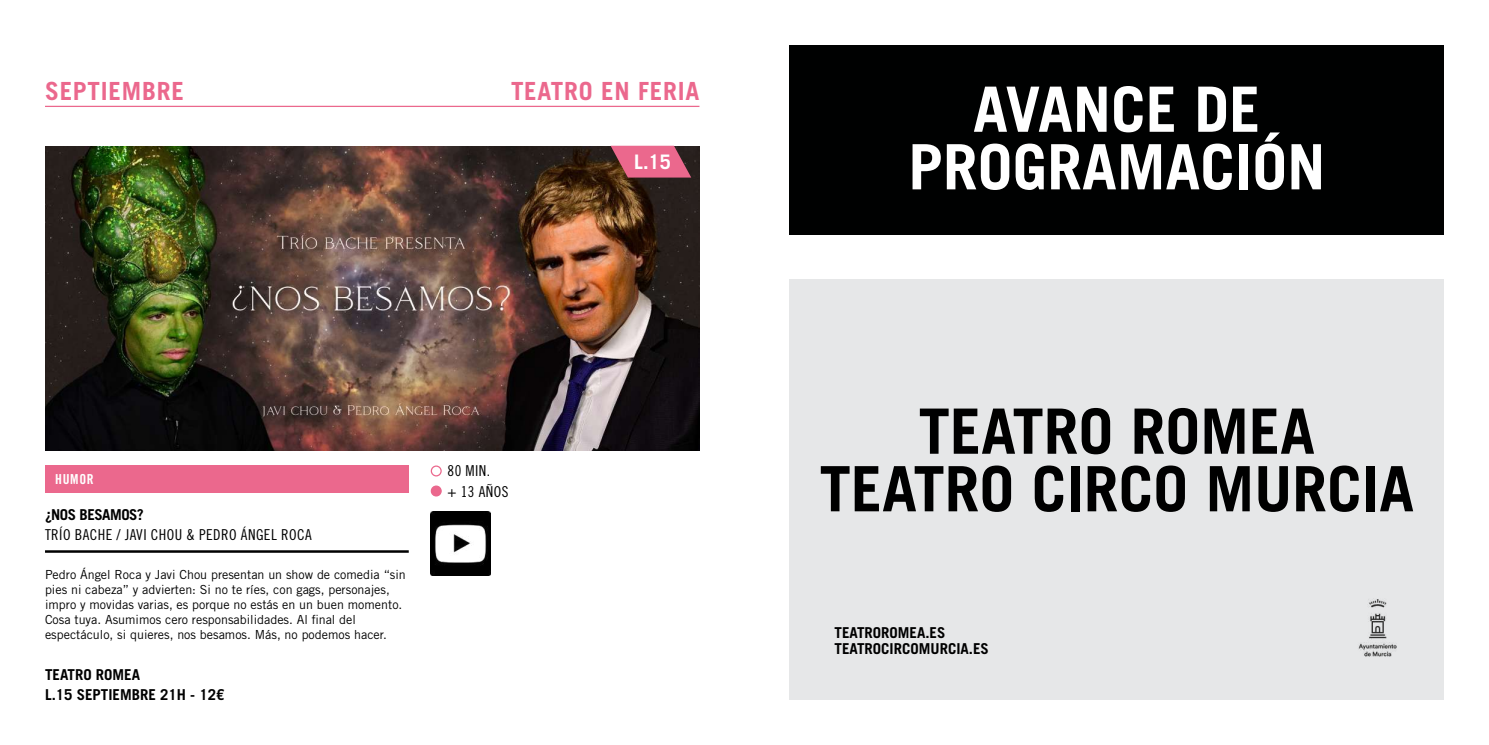
<style>
.page{position:relative;width:1489px;height:745px;background:#fff}
.page>*{position:absolute;margin:0;border:0;box-sizing:border-box;transform-origin:0 0}
.t1{font:700 62.5px/57.5px "Trade Gothic LT Std";color:#000;text-align:center}
.t2{font:700 62.5px/57.5px "Trade Gothic LT Std";color:#fff;text-align:center}
.t3{font:700 25px "Trade Gothic LT Std";letter-spacing:.03em;color:#eb688d}
.t4{font:700 20px "Trade Gothic LT Std";color:#fff}
.t5{font:700 15px/20px "Trade Gothic LT Std";color:#000}
.t6{font:15px/20.9px "Trade Gothic LT Std Cn 18";letter-spacing:.03em;color:#000}
.t7{font:700 15px "Trade Gothic LT Std";letter-spacing:-.03em;color:#000}
.t8{font:13.75px "Trade Gothic LT Std Bd Cn 20";letter-spacing:.05em;color:#fff}
.t9{font:12.5px/15px "Trade Gothic LT Std";color:#000}
</style>
<div class="page">
<hr style="left:45px;top:106px;width:654px;height:1px;background:#eb688d">
<img style="left:45px;top:146px;width:654px;height:304px">
<svg style="left:610px;top:146px;width:81px;height:31px"></svg>
<div style="left:45px;top:465px;width:364px;height:27px;background:#eb688d"></div>
<hr style="left:45px;top:550px;width:364px;height:2px;background:#000">
<img style="left:431px;top:511px;width:59px;height:63px">
<div style="left:431px;top:465px;width:10px;height:11px;border:1px solid #eb688d;border-radius:50%"></div>
<div style="left:431px;top:486px;width:10px;height:9px;background:#eb688d;border-radius:50%"></div>
<div style="left:431px;top:485px;width:10px;height:11px;border:1px solid #eb688d;border-radius:50%"></div>
<div style="left:789px;top:45px;width:654px;height:189px;background:#000101"></div>
<div style="left:789px;top:279px;width:654px;height:420px;background:#e6e7e8"></div>
<img style="left:1358px;top:599px;width:39px;height:58px">
<h2 class="t3" style="left:45px;top:75px;width:140px">SEPTIEMBRE</h2>
<h2 class="t3" style="left:511px;top:75px;width:190px">TEATRO EN FERIA</h2>
<p class="t8" style="left:55px;top:471px;width:40px">HUMOR</p>
<p class="t7" style="left:45px;top:505px;width:100px">¿NOS BESAMOS?</p>
<p class="t6" style="left:45px;top:523px;width:268px">TRÍO BACHE / JAVI CHOU &amp; PEDRO ÁNGEL ROCA</p>
<p class="t9" style="left:45px;top:566px;width:362px">Pedro Ángel Roca y Javi Chou presentan un show de comedia “sin pies ni cabeza” y advierten: Si no te ríes, con gags, personajes, impro y movidas varias, es porque no estás en un buen momento.<br>Cosa tuya. Asumimos cero responsabilidades. Al final del espectáculo, si quieres, nos besamos. Más, no podemos hacer.</p>
<p class="t5" style="left:45px;top:663px;width:181px">TEATRO ROMEA<br>L.15 SEPTIEMBRE 21H - 12€</p>
<p class="t6" style="left:447px;top:460px;width:62px">80 MIN.<br>+ 13 AÑOS</p>
<h3 class="t4" style="left:634px;top:149px;width:38px">L.15</h3>
<h1 class="t2" style="left:908px;top:80px;width:418px">AVANCE DE<br>PROGRAMACIÓN</h1>
<h1 class="t1" style="left:819px;top:401px;width:596px">TEATRO ROMEA<br>TEATRO CIRCO MURCIA</h1>
<p class="t5" style="left:834px;top:624px;width:156px;line-height:16.2px">TEATROROMEA.ES<br>TEATROCIRCOMURCIA.ES</p>
</div>
